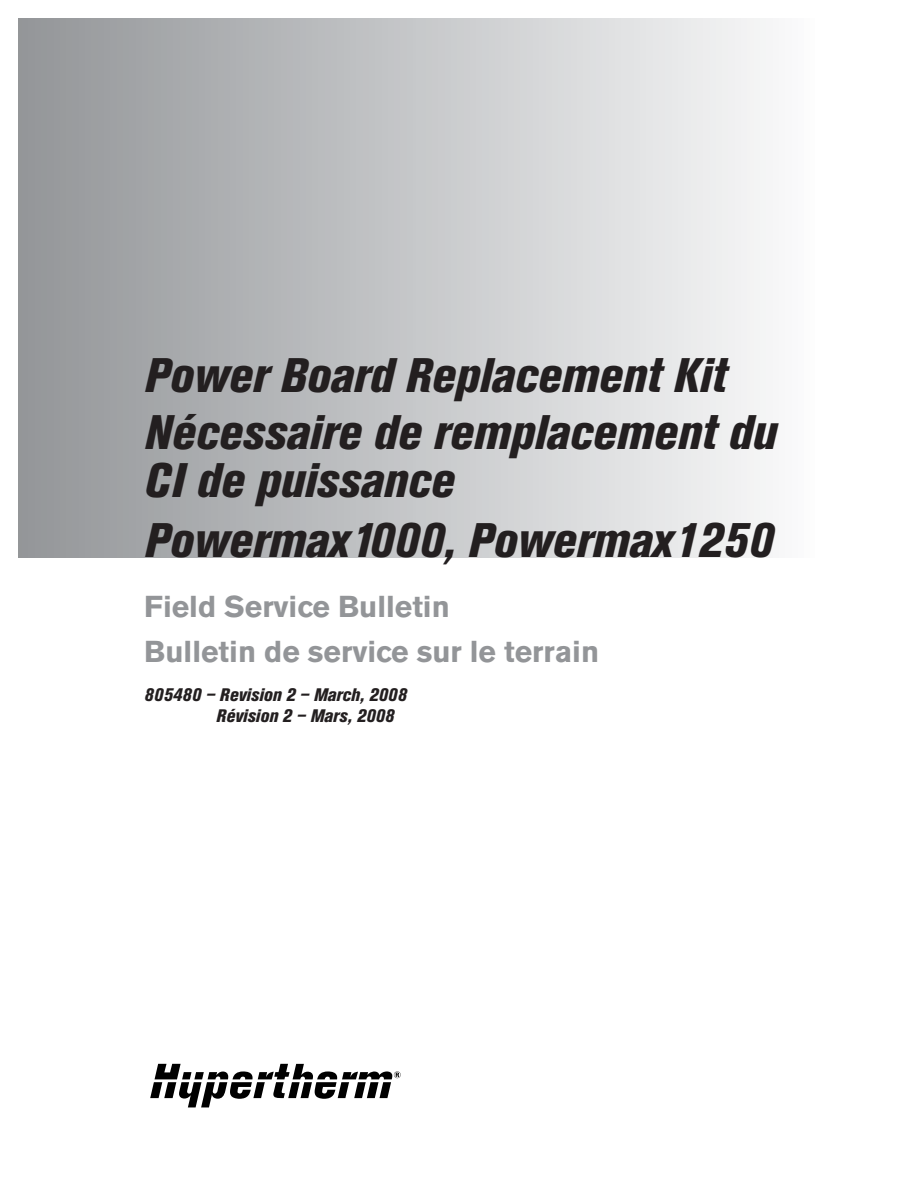
<style>
.page{position:relative;width:918px;height:1188px;background:#fff}
.page>*{position:absolute;margin:0;border:0;box-sizing:border-box;transform-origin:0 0}
.t1{font:italic 800 condensed 48px/57px "Akzidenz Grotesk BE";color:#231f20}
.t2{font:700 30px/45px "Akzidenz Grotesk BE";color:#939598}
.t3{font:italic 800 condensed 18px/21px "Akzidenz Grotesk BE";color:#231f20}
</style>
<div class="page">
<div style="left:18px;top:18px;width:797px;height:540px;background:linear-gradient(to right,#929598,#fbfbfc)"></div>
<svg style="left:150px;top:1064px;width:251px;height:43px"></svg>
<p class="t1" style="left:144px;top:351px;width:633px">Power Board Replacement Kit<br>Nécessaire de remplacement du</p>
<p class="t1" style="left:144px;top:455px;width:630px;line-height:60px">CI de puissance<br>Powermax1000, Powermax1250</p>
<p class="t2" style="left:144px;top:587px;width:456px">Field Service Bulletin<br>Bulletin de service sur le terrain</p>
<p class="t3" style="left:216px;top:686px;width:192px;text-indent:-72px">805480 – Revision 2 – March, 2008<br>Révision 2 – Mars, 2008</p>
</div>
